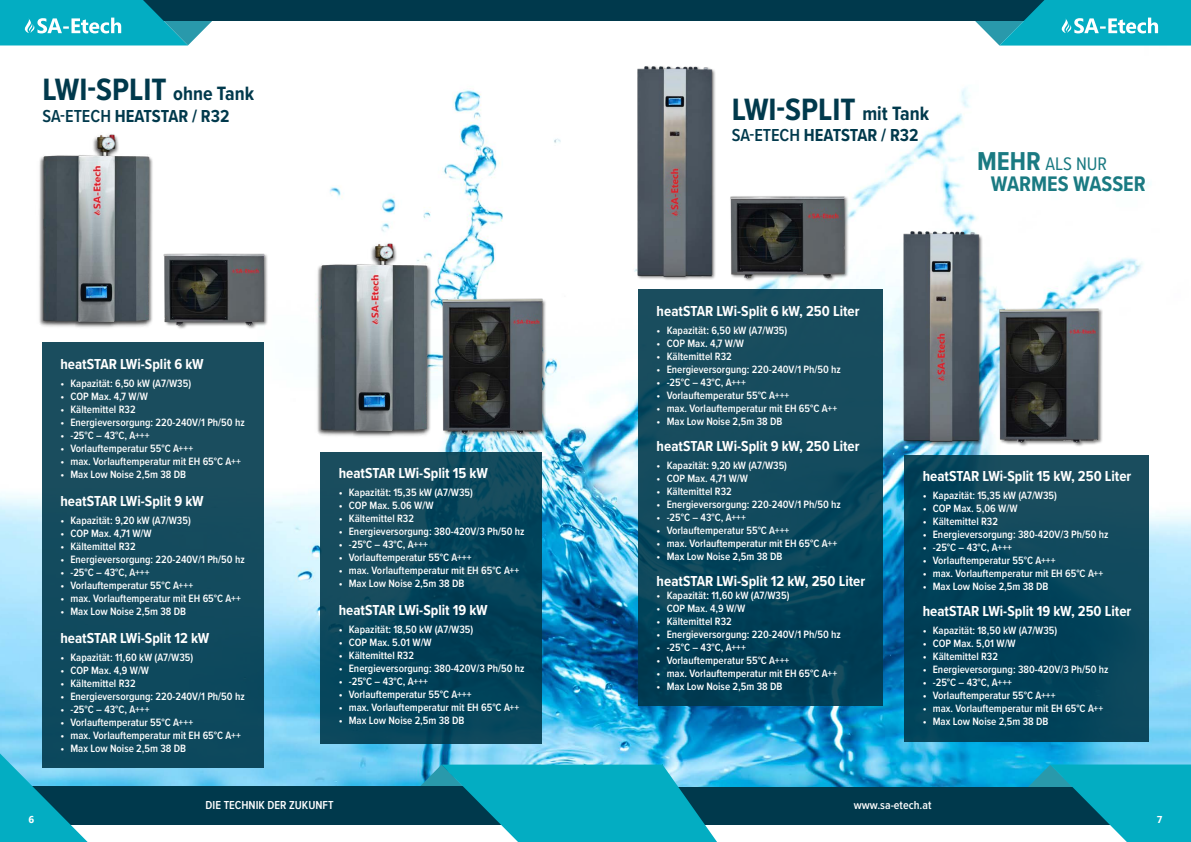
<style>
.page{position:relative;width:1191px;height:842px;background:#fff}
.page>*{position:absolute;margin:0;border:0;box-sizing:border-box;transform-origin:0 0}
.t1{font:700 32px "Proxima Nova Cond";color:#00394c}
.t2{font:700 21.9px "Proxima Nova Cond";color:#1a7a82}
.t3{font:18.9px "Proxima Nova Cond";color:#1a7a82}
.t4{font:700 18px "Proxima Nova Cond";color:#00394c}
.t5{font:700 15px "Proxima Nova Cond";color:#fff}
.t6{font:600 12px "Proxima Nova Cond";color:#fff}
.t7{font:600 11px "Proxima Nova Cond";color:#fff}
.t8{font:700 10px "Segoe UI";color:#fff}
.s1{font-size:20px}
.s2{font-weight:600}
.s3{font-weight:700;font-size:26.8px}
</style>
<div class="page">
<img style="left:0;top:20px;width:1191px;height:767px">
<div style="left:42px;top:0;width:1019px;height:20px;background:#00394c"></div>
<svg style="left:0;top:0;width:230px;height:45px"></svg>
<svg style="left:957px;top:0;width:234px;height:46px"></svg>
<div style="left:595px;top:787px;width:596px;height:37px;background:#00394c"></div>
<div style="left:0;top:786px;width:595px;height:38px;background:#00394c"></div>
<svg style="left:0;top:753px;width:88px;height:89px"></svg>
<svg style="left:1008px;top:764px;width:183px;height:78px"></svg>
<svg style="left:399px;top:764px;width:318px;height:78px"></svg>
<hr style="left:662px;top:765px;width:1px;height:77px;background:#03adc2">
<div style="left:638px;top:289px;width:244px;height:417px;background:linear-gradient(to bottom,#1d5161,#003d55)"></div>
<svg style="left:904px;top:455px;width:244px;height:286px;background:#07445a"></svg>
<svg style="left:320px;top:452px;width:221px;height:291px;background:#09455a"></svg>
<img style="left:986px;top:302px;width:126px;height:145px">
<img style="left:436px;top:293px;width:120px;height:144px">
<img style="left:897px;top:228px;width:89px;height:220px">
<img style="left:630px;top:62px;width:89px;height:220px">
<div style="left:43px;top:343px;width:221px;height:425px;background:#144b5e"></div>
<img style="left:28px;top:133px;width:130px;height:205px">
<img style="left:306px;top:242px;width:130px;height:205px">
<div style="left:163px;top:253px;width:105px;height:77px;background:#000;opacity:.5"></div>
<img style="left:161px;top:251px;width:107px;height:76px">
<div style="left:729px;top:195px;width:119px;height:87px;background:#000;opacity:.5"></div>
<img style="left:726px;top:193px;width:123px;height:87px">
<h1 class="t1" style="left:43px;top:66px;width:213px">LWI-SPLIT <span class="s1">ohne Tank</span></h1>
<h3 class="t4" style="left:43px;top:102px;width:188px"><span class="s2">SA-ETECH</span> HEATSTAR / R32</h3>
<h1 class="t1" style="left:731px;top:85px;width:199px">LWI-SPLIT <span class="s1">mit Tank</span></h1>
<h3 class="t4" style="left:731px;top:122px;width:188px"><span class="s2">SA-ETECH</span> HEATSTAR / R32</h3>
<h3 class="t3" style="left:977px;top:150px;width:132px"><span class="s3">MEHR</span> ALS NUR</h3>
<h2 class="t2" style="left:990px;top:168px;width:156px">WARMES WASSER</h2>
<h3 class="t5" style="left:60px;top:353px;width:145px">heatSTAR LWi-Split 6 kW</h3>
<p class="t7" style="left:60px;top:376px;width:132px">• Kapazität: 6,50 kW (A7/W35)</p>
<p class="t7" style="left:60px;top:389px;width:89px">• COP Max. 4,7 W/W</p>
<p class="t7" style="left:60px;top:402px;width:77px">• Kältemittel R32</p>
<p class="t7" style="left:60px;top:415px;width:186px">• Energieversorgung: 220-240V/1 Ph/50 hz</p>
<p class="t7" style="left:60px;top:428px;width:91px">• -25°C – 43°C, A+++</p>
<p class="t7" style="left:60px;top:441px;width:134px">• Vorlauftemperatur 55°C A+++</p>
<p class="t7" style="left:60px;top:454px;width:182px">• max. Vorlauftemperatur mit EH 65°C A++</p>
<p class="t7" style="left:60px;top:467px;width:127px">• Max Low Noise 2,5m 38 DB</p>
<h3 class="t5" style="left:60px;top:490px;width:145px">heatSTAR LWi-Split 9 kW</h3>
<p class="t7" style="left:60px;top:513px;width:132px">• Kapazität: 9,20 kW (A7/W35)</p>
<p class="t7" style="left:60px;top:526px;width:93px">• COP Max. 4,71 W/W</p>
<p class="t7" style="left:60px;top:539px;width:77px">• Kältemittel R32</p>
<p class="t7" style="left:60px;top:552px;width:186px">• Energieversorgung: 220-240V/1 Ph/50 hz</p>
<p class="t7" style="left:60px;top:565px;width:91px">• -25°C – 43°C, A+++</p>
<p class="t7" style="left:60px;top:578px;width:134px">• Vorlauftemperatur 55°C A+++</p>
<p class="t7" style="left:60px;top:591px;width:182px">• max. Vorlauftemperatur mit EH 65°C A++</p>
<p class="t7" style="left:60px;top:604px;width:127px">• Max Low Noise 2,5m 38 DB</p>
<h3 class="t5" style="left:60px;top:627px;width:150px">heatSTAR LWi-Split 12 kW</h3>
<p class="t7" style="left:60px;top:650px;width:134px">• Kapazität: 11,60 kW (A7/W35)</p>
<p class="t7" style="left:60px;top:663px;width:90px">• COP Max. 4,9 W/W</p>
<p class="t7" style="left:60px;top:676px;width:77px">• Kältemittel R32</p>
<p class="t7" style="left:60px;top:689px;width:186px">• Energieversorgung: 220-240V/1 Ph/50 hz</p>
<p class="t7" style="left:60px;top:702px;width:91px">• -25°C – 43°C, A+++</p>
<p class="t7" style="left:60px;top:715px;width:134px">• Vorlauftemperatur 55°C A+++</p>
<p class="t7" style="left:60px;top:728px;width:182px">• max. Vorlauftemperatur mit EH 65°C A++</p>
<p class="t7" style="left:60px;top:741px;width:127px">• Max Low Noise 2,5m 38 DB</p>
<h3 class="t5" style="left:339px;top:462px;width:151px">heatSTAR LWi-Split 15 kW</h3>
<p class="t7" style="left:339px;top:484px;width:136px">• Kapazität: 15,35 kW (A7/W35)</p>
<p class="t7" style="left:339px;top:497px;width:96px">• COP Max. 5.06 W/W</p>
<p class="t7" style="left:339px;top:510px;width:77px">• Kältemittel R32</p>
<p class="t7" style="left:339px;top:523px;width:187px">• Energieversorgung: 380-420V/3 Ph/50 hz</p>
<p class="t7" style="left:339px;top:536px;width:91px">• -25°C – 43°C, A+++</p>
<p class="t7" style="left:339px;top:549px;width:134px">• Vorlauftemperatur 55°C A+++</p>
<p class="t7" style="left:339px;top:562px;width:182px">• max. Vorlauftemperatur mit EH 65°C A++</p>
<p class="t7" style="left:339px;top:575px;width:127px">• Max Low Noise 2,5m 38 DB</p>
<h3 class="t5" style="left:339px;top:599px;width:151px">heatSTAR LWi-Split 19 kW</h3>
<p class="t7" style="left:339px;top:621px;width:136px">• Kapazität: 18,50 kW (A7/W35)</p>
<p class="t7" style="left:339px;top:634px;width:94px">• COP Max. 5.01 W/W</p>
<p class="t7" style="left:339px;top:647px;width:77px">• Kältemittel R32</p>
<p class="t7" style="left:339px;top:660px;width:187px">• Energieversorgung: 380-420V/3 Ph/50 hz</p>
<p class="t7" style="left:339px;top:673px;width:91px">• -25°C – 43°C, A+++</p>
<p class="t7" style="left:339px;top:686px;width:134px">• Vorlauftemperatur 55°C A+++</p>
<p class="t7" style="left:339px;top:699px;width:182px">• max. Vorlauftemperatur mit EH 65°C A++</p>
<p class="t7" style="left:339px;top:712px;width:127px">• Max Low Noise 2,5m 38 DB</p>
<h3 class="t5" style="left:656px;top:299px;width:204px">heatSTAR LWi-Split 6 kW, 250 Liter</h3>
<p class="t7" style="left:656px;top:322px;width:132px">• Kapazität: 6,50 kW (A7/W35)</p>
<p class="t7" style="left:656px;top:335px;width:89px">• COP Max. 4,7 W/W</p>
<p class="t7" style="left:656px;top:348px;width:77px">• Kältemittel R32</p>
<p class="t7" style="left:656px;top:361px;width:186px">• Energieversorgung: 220-240V/1 Ph/50 hz</p>
<p class="t7" style="left:656px;top:374px;width:91px">• -25°C – 43°C, A+++</p>
<p class="t7" style="left:656px;top:387px;width:134px">• Vorlauftemperatur 55°C A+++</p>
<p class="t7" style="left:656px;top:400px;width:182px">• max. Vorlauftemperatur mit EH 65°C A++</p>
<p class="t7" style="left:656px;top:413px;width:127px">• Max Low Noise 2,5m 38 DB</p>
<h3 class="t5" style="left:656px;top:434px;width:204px">heatSTAR LWi-Split 9 kW, 250 Liter</h3>
<p class="t7" style="left:656px;top:457px;width:132px">• Kapazität: 9,20 kW (A7/W35)</p>
<p class="t7" style="left:656px;top:470px;width:93px">• COP Max. 4,71 W/W</p>
<p class="t7" style="left:656px;top:483px;width:77px">• Kältemittel R32</p>
<p class="t7" style="left:656px;top:496px;width:186px">• Energieversorgung: 220-240V/1 Ph/50 hz</p>
<p class="t7" style="left:656px;top:509px;width:91px">• -25°C – 43°C, A+++</p>
<p class="t7" style="left:656px;top:522px;width:134px">• Vorlauftemperatur 55°C A+++</p>
<p class="t7" style="left:656px;top:535px;width:182px">• max. Vorlauftemperatur mit EH 65°C A++</p>
<p class="t7" style="left:656px;top:548px;width:127px">• Max Low Noise 2,5m 38 DB</p>
<h3 class="t5" style="left:656px;top:569px;width:210px">heatSTAR LWi-Split 12 kW, 250 Liter</h3>
<p class="t7" style="left:656px;top:587px;width:134px">• Kapazität: 11,60 kW (A7/W35)</p>
<p class="t7" style="left:656px;top:600px;width:90px">• COP Max. 4,9 W/W</p>
<p class="t7" style="left:656px;top:613px;width:77px">• Kältemittel R32</p>
<p class="t7" style="left:656px;top:626px;width:186px">• Energieversorgung: 220-240V/1 Ph/50 hz</p>
<p class="t7" style="left:656px;top:639px;width:91px">• -25°C – 43°C, A+++</p>
<p class="t7" style="left:656px;top:652px;width:134px">• Vorlauftemperatur 55°C A+++</p>
<p class="t7" style="left:656px;top:665px;width:182px">• max. Vorlauftemperatur mit EH 65°C A++</p>
<p class="t7" style="left:656px;top:678px;width:127px">• Max Low Noise 2,5m 38 DB</p>
<h3 class="t5" style="left:922px;top:465px;width:210px">heatSTAR LWi-Split 15 kW, 250 Liter</h3>
<p class="t7" style="left:922px;top:487px;width:136px">• Kapazität: 15,35 kW (A7/W35)</p>
<p class="t7" style="left:922px;top:500px;width:96px">• COP Max. 5,06 W/W</p>
<p class="t7" style="left:922px;top:513px;width:77px">• Kältemittel R32</p>
<p class="t7" style="left:922px;top:526px;width:187px">• Energieversorgung: 380-420V/3 Ph/50 hz</p>
<p class="t7" style="left:922px;top:539px;width:91px">• -25°C – 43°C, A+++</p>
<p class="t7" style="left:922px;top:552px;width:134px">• Vorlauftemperatur 55°C A+++</p>
<p class="t7" style="left:922px;top:565px;width:182px">• max. Vorlauftemperatur mit EH 65°C A++</p>
<p class="t7" style="left:922px;top:578px;width:127px">• Max Low Noise 2,5m 38 DB</p>
<h3 class="t5" style="left:922px;top:600px;width:210px">heatSTAR LWi-Split 19 kW, 250 Liter</h3>
<p class="t7" style="left:922px;top:622px;width:136px">• Kapazität: 18,50 kW (A7/W35)</p>
<p class="t7" style="left:922px;top:635px;width:94px">• COP Max. 5,01 W/W</p>
<p class="t7" style="left:922px;top:648px;width:77px">• Kältemittel R32</p>
<p class="t7" style="left:922px;top:661px;width:187px">• Energieversorgung: 380-420V/3 Ph/50 hz</p>
<p class="t7" style="left:922px;top:674px;width:91px">• -25°C – 43°C, A+++</p>
<p class="t7" style="left:922px;top:687px;width:134px">• Vorlauftemperatur 55°C A+++</p>
<p class="t7" style="left:922px;top:700px;width:182px">• max. Vorlauftemperatur mit EH 65°C A++</p>
<p class="t7" style="left:922px;top:713px;width:127px">• Max Low Noise 2,5m 38 DB</p>
<p class="t6" style="left:206px;top:796px;width:130px">DIE TECHNIK DER ZUKUNFT</p>
<p class="t6" style="left:853px;top:796px;width:79px">www.sa-etech.at</p>
<p class="t8" style="left:28px;top:812px;width:7px">6</p>
<p class="t8" style="left:1156px;top:812px;width:7px">7</p>
</div>
